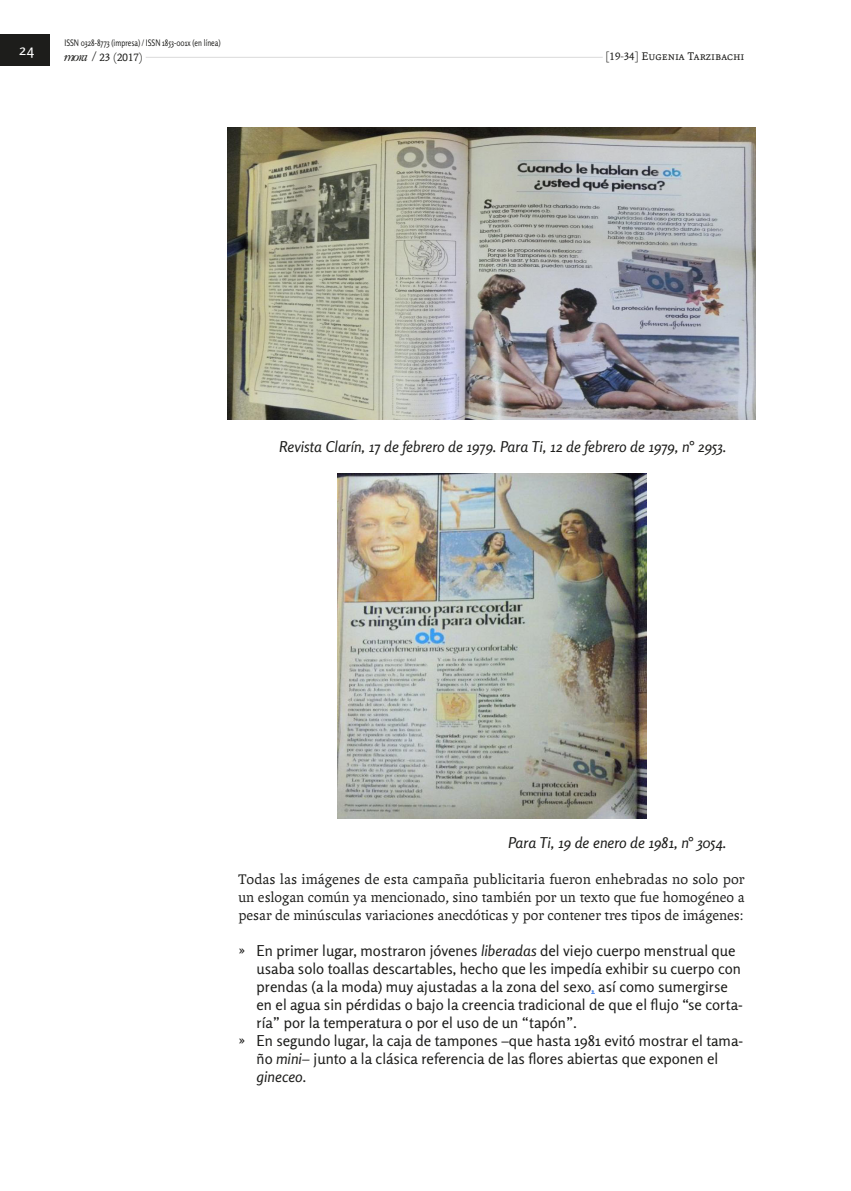
<style>
.page{position:relative;width:851px;height:1191px;background:#fff}
.page>*{position:absolute;margin:0;border:0;box-sizing:border-box;transform-origin:0 0}
.t1{font:15px/18px "Rosario";color:#1d1d1b}
.Art____Texto_princip{font:15px/18px "Andralis ND Os F";color:#1d1d1b;text-align:justify}
.Art____Fuente_cita{font:italic 15px "Rosario";color:#1d1d1b}
.t2{font:15px "Rosario";color:#fff}
.t3{font:12px "Andralis NDSC";color:#1d1d1b}
.t4{font:9px "Rosario";color:#1d1d1b;scale:.8 1}
.s1{font-family:"Granjon LT Std";font-style:italic;font-size:15px}
.s2{font-style:italic}
.s3{color:#4a86e8}
</style>
<div class="page">
<hr style="left:109px;top:57px;width:634px;height:1px;background:#dadada">
<div style="left:0;top:35px;width:50px;height:31px;background:#1d1d1b"></div>
<div style="left:64px;top:50px;width:82px;height:14px;background:#fff"></div>
<div style="left:602px;top:49px;width:142px;height:15px;background:#fff"></div>
<img style="left:228px;top:128px;width:527px;height:292px">
<img style="left:337px;top:473px;width:309px;height:345px">
<p class="t2" style="left:19px;top:41px;width:16px">24</p>
<p class="t4" style="left:64px;top:38px;width:196px">ISSN 0328-8773 (impresa) / ISSN 1853-001x (en línea)</p>
<p class="t3" style="left:64px;top:51px;width:80px"><span class="s1">mora /</span> 23 (2017)</p>
<p class="t3" style="left:605px;top:49px;width:140px">[19-34] Eugenia Tarzibachi</p>
<p class="Art____Fuente_cita" style="left:279px;top:437px;width:449px">Revista Clarín, 17 de febrero de 1979. Para Ti, 12 de febrero de 1979, n° 2953.</p>
<p class="Art____Fuente_cita" style="left:508px;top:833px;width:220px">Para Ti, 19 de enero de 1981, n° 3054.</p>
<p class="Art____Texto_princip" style="left:238px;top:870px;width:507px">Todas las imágenes de esta campaña publicitaria fueron enhebradas no solo por un eslogan común ya mencionado, sino también por un texto que fue homogéneo a pesar de minúsculas variaciones anecdóticas y por contener tres tipos de imágenes:</p>
<p class="t1" style="left:256px;top:941px;width:487px;text-indent:-18px">» En primer lugar, mostraron jóvenes <span class="s2">liberadas</span> del viejo cuerpo menstrual que usaba solo toallas descartables, hecho que les impedía exhibir su cuerpo con prendas (a la moda) muy ajustadas a la zona del sexo<span class="s3">,</span> así como sumergirse en el agua sin pérdidas o bajo la creencia tradicional de que el flujo “se corta&shy;ría” por la temperatura o por el uso de un “tapón”.</p>
<p class="t1" style="left:256px;top:1031px;width:488px;text-indent:-18px">» En segundo lugar, la caja de tampones –que hasta 1981 evitó mostrar el tama&shy;ño <span class="s2">mini–</span> junto a la clásica referencia de las flores abiertas que exponen el <span class="s2">gineceo</span>.</p>
</div>
